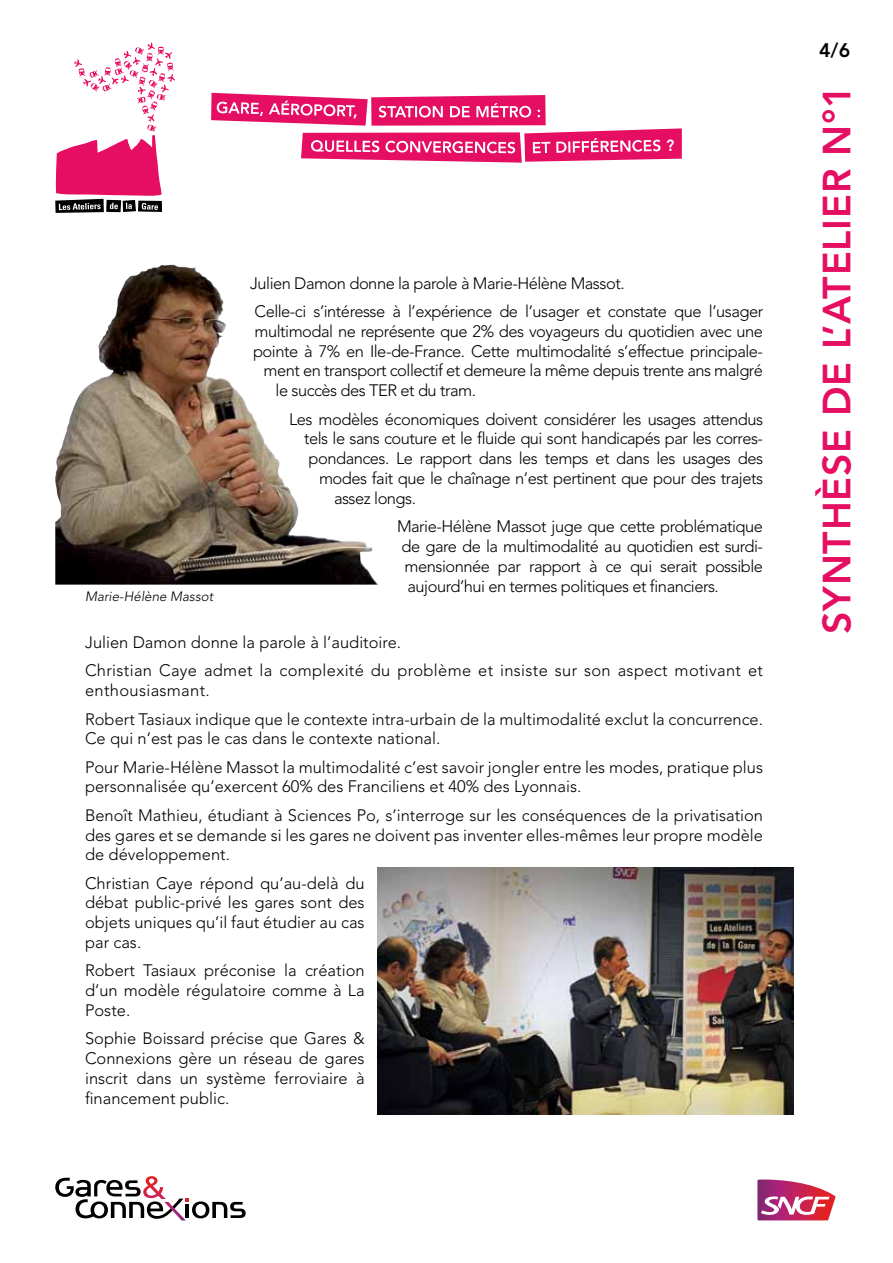
<style>
.page{position:relative;width:893px;height:1263px;background:#fff}
.page>*{position:absolute;margin:0;border:0;box-sizing:border-box;transform-origin:0 0}
.t1{font:800 39px "Avenir";letter-spacing:.02em;color:#e50e62}
.t2{font:800 19.5px "Avenir";color:#000}
.t3{font:300 16.5px/19.8px "Avenir";letter-spacing:-.02em;color:#000;text-align:justify}
.t4{font:300 16.5px/28.3px "Avenir";color:#000}
.t5{font:300 16.5px/28.3px "Avenir";letter-spacing:.02em;color:#000}
.t6{font:italic 300 13.5px "Avenir";color:#000}
</style>
<div class="page">
<svg style="left:55px;top:1176px;width:191px;height:44px"></svg>
<svg style="left:757px;top:1179px;width:78px;height:41px"></svg>
<svg style="left:55px;top:43px;width:120px;height:170px"></svg>
<svg style="left:211px;top:93px;width:471px;height:70px"></svg>
<img style="left:377px;top:867px;width:417px;height:247px">
<img style="left:55px;top:265px;width:323px;height:320px">
<p class="t6" style="left:85px;top:588px;width:130px">Marie-Hélène Massot</p>
<p class="t3" style="left:250px;top:269px;width:515px;line-height:28.3px">Julien Damon donne la parole à Marie-Hélène Massot.<br>Celle-ci s’intéresse à l’expérience de l’usager et constate que l’usager</p>
<p class="t3" style="left:255px;top:321px;width:510px">multimodal ne représente que 2% des voyageurs du quotidien avec une</p>
<p class="t3" style="left:253px;top:341px;width:512px">pointe à 7% en Ile-de-France. Cette multimodalité s’effectue principale-</p>
<p class="t3" style="left:264px;top:361px;width:501px">ment en transport collectif et demeure la même depuis trente ans malgré</p>
<p class="t3" style="left:276px;top:381px;width:202px">le succès des TER et du tram.</p>
<p class="t3" style="left:289px;top:409px;width:475px">Les modèles économiques doivent considérer les usages attendus</p>
<p class="t3" style="left:304px;top:429px;width:460px">tels le sans couture et le fluide qui sont handicapés par les corres-</p>
<p class="t3" style="left:309px;top:449px;width:456px">pondances. Le rapport dans les temps et dans les usages des</p>
<p class="t3" style="left:319px;top:468px;width:445px">modes fait que le chaînage n’est pertinent que pour des trajets</p>
<p class="t3" style="left:334px;top:488px;width:84px">assez longs.</p>
<p class="t3" style="left:397px;top:517px;width:368px">Marie-Hélène Massot juge que cette problématique</p>
<p class="t3" style="left:402px;top:536px;width:363px">de gare de la multimodalité au quotidien est surdi-</p>
<p class="t3" style="left:405px;top:556px;width:360px">mensionnée par rapport à ce qui serait possible</p>
<p class="t3" style="left:408px;top:576px;width:313px">aujourd’hui en termes politiques et financiers.</p>
<p class="t5" style="left:85px;top:628px;width:679px">Julien Damon donne la parole à l’auditoire.<br>Christian Caye admet la complexité du problème et insiste sur son aspect motivant et</p>
<p class="t4" style="left:85px;top:676px;width:680px">enthousiasmant.<br>Robert Tasiaux indique que le contexte intra-urbain de la multimodalité exclut la concurrence.</p>
<p class="t4" style="left:85px;top:724px;width:680px">Ce qui n’est pas le cas dans le contexte national.<br>Pour Marie-Hélène Massot la multimodalité c’est savoir jongler entre les modes, pratique plus</p>
<p class="t4" style="left:85px;top:773px;width:680px">personnalisée qu’exercent 60% des Franciliens et 40% des Lyonnais.<br>Benoît Mathieu, étudiant à Sciences Po, s’interroge sur les conséquences de la privatisation</p>
<p class="t4" style="left:85px;top:825px;width:679px;line-height:19.8px">des gares et se demande si les gares ne doivent pas inventer elles-mêmes leur propre modèle de développement.</p>
<p class="t3" style="left:85px;top:873px;width:281px">Christian Caye répond qu’au-delà du débat public-privé les gares sont des objets uniques qu’il faut étudier au cas par cas.</p>
<p class="t3" style="left:85px;top:961px;width:281px">Robert Tasiaux préconise la création d’un modèle régulatoire comme à La Poste.</p>
<p class="t3" style="left:85px;top:1029px;width:281px">Sophie Boissard précise que Gares &amp; Connexions gère un réseau de gares inscrit dans un système ferroviaire à financement public.</p>
<p class="t2" style="left:819px;top:39px;width:33px">4/6</p>
<h1 class="t1" style="left:814px;top:634px;width:551px;rotate:-90deg">Synthèse de l’Atelier n°1</h1>
</div>
